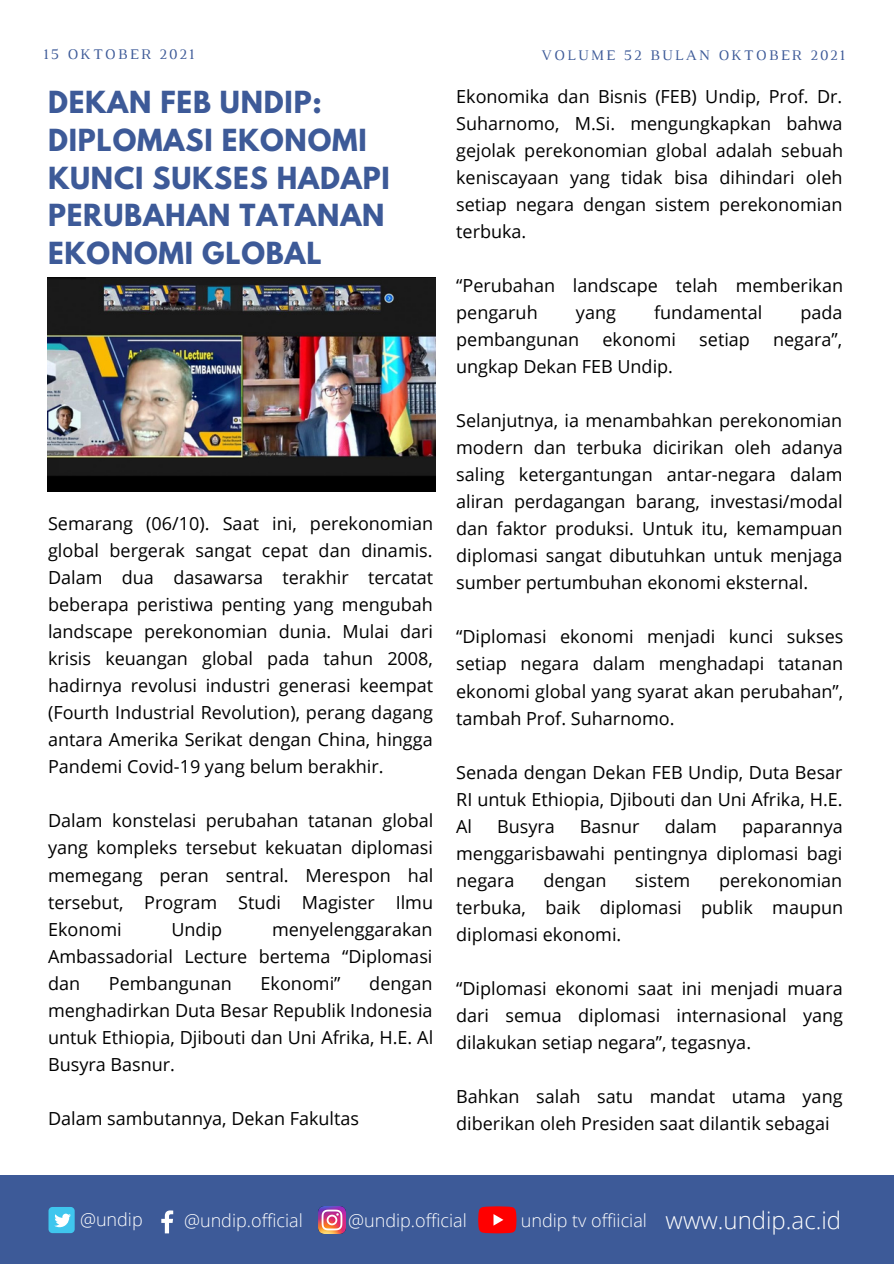
<style>
.page{position:relative;width:894px;height:1264px;background:#fff}
.page>*{position:absolute;margin:0;border:0;box-sizing:border-box;transform-origin:0 0}
.t1{font:700 27px/37.7px "League Spartan";letter-spacing:.03em;color:#3d5a98}
.t2{font:300 24px "Open Sans";color:#fff}
.t3{font:18px/27px "Open Sans";color:#000;text-align:justify}
.t4{font:300 18px "Open Sans";color:#fff}
.t5{font:15px "Luthier";letter-spacing:.14em;color:#3d5a98}
</style>
<div class="page">
<div style="left:0;top:1175px;width:893px;height:88px;background:#3d5a98"></div>
<div style="left:48px;top:1206px;width:27px;height:27px;background:#3fc6ee;border-radius:4px"></div>
<svg style="left:54px;top:1213px;width:17px;height:14px"></svg>
<svg style="left:161px;top:1210px;width:12px;height:23px"></svg>
<svg style="left:478px;top:1206px;width:38px;height:27px"></svg>
<img style="left:318px;top:1206px;width:27px;height:27px">
<img style="left:48px;top:277px;width:387px;height:214px">
<p class="t5" style="left:44px;top:49px;width:152px">15 OKTOBER 2021</p>
<p class="t5" style="left:541px;top:49px;width:305px">VOLUME 52 BULAN OKTOBER 2021</p>
<p class="t1" style="left:48px;top:87px;width:343px">DEKAN FEB UNDIP:<br>DIPLOMASI EKONOMI<br>KUNCI SUKSES HADAPI<br>PERUBAHAN TATANAN<br>EKONOMI GLOBAL</p>
<p class="t3" style="left:48px;top:509px;width:386px">Semarang (06/10). Saat ini, perekonomian global bergerak sangat cepat dan dinamis.<br>Dalam dua dasawarsa terakhir tercatat beberapa peristiwa penting yang mengubah landscape perekonomian dunia. Mulai dari krisis keuangan global pada tahun 2008, hadirnya revolusi industri generasi keempat (Fourth Industrial Revolution), perang dagang antara Amerika Serikat dengan China, hingga Pandemi Covid-19 yang belum berakhir.</p>
<p class="t3" style="left:48px;top:807px;width:387px">Dalam konstelasi perubahan tatanan global yang kompleks tersebut kekuatan diplomasi memegang peran sentral. Merespon hal tersebut, Program Studi Magister Ilmu Ekonomi</p>
<p class="t3" style="left:48px;top:915px;width:386px;text-indent:224px">menyelenggarakan Ambassadorial Lecture bertema “Diplomasi dan</p>
<p class="t3" style="left:171px;top:915px;width:52px">Undip</p>
<p class="t3" style="left:48px;top:969px;width:386px;text-indent:321px">dengan menghadirkan Duta Besar Republik Indonesia untuk Ethiopia, Djibouti dan Uni Afrika, H.E. Al Busyra Basnur.</p>
<p class="t3" style="left:48px;top:1104px;width:312px">Dalam sambutannya, Dekan Fakultas</p>
<p class="t3" style="left:109px;top:969px;width:124px">Pembangunan</p>
<p class="t3" style="left:260px;top:969px;width:81px">Ekonomi”</p>
<p class="t3" style="left:456px;top:82px;width:388px">Ekonomika dan Bisnis (FEB) Undip, Prof. Dr.<br>Suharnomo, M.Si. mengungkapkan bahwa gejolak perekonomian global adalah sebuah keniscayaan yang tidak bisa dihindari oleh setiap negara dengan sistem perekonomian terbuka.</p>
<p class="t3" style="left:456px;top:271px;width:388px">“Perubahan landscape telah memberikan pengaruh</p>
<p class="t3" style="left:575px;top:298px;width:42px">yang</p>
<p class="t3" style="left:654px;top:298px;width:110px">fundamental</p>
<p class="t3" style="left:800px;top:298px;width:44px">pada</p>
<p class="t3" style="left:456px;top:325px;width:124px">pembangunan</p>
<p class="t3" style="left:602px;top:325px;width:75px">ekonomi</p>
<p class="t3" style="left:699px;top:325px;width:52px">setiap</p>
<p class="t3" style="left:772px;top:325px;width:71px">negara”,</p>
<p class="t3" style="left:456px;top:352px;width:218px">ungkap Dekan FEB Undip.</p>
<p class="t3" style="left:456px;top:406px;width:388px">Selanjutnya, ia menambahkan perekonomian modern dan terbuka dicirikan oleh adanya saling ketergantungan antar-negara dalam aliran perdagangan barang, investasi/modal dan faktor produksi. Untuk itu, kemampuan diplomasi sangat dibutuhkan untuk menjaga sumber pertumbuhan ekonomi eksternal.</p>
<p class="t3" style="left:456px;top:623px;width:388px">“Diplomasi ekonomi menjadi kunci sukses setiap negara dalam menghadapi tatanan ekonomi global yang syarat akan perubahan”, tambah Prof. Suharnomo.</p>
<p class="t3" style="left:456px;top:758px;width:388px">Senada dengan Dekan FEB Undip, Duta Besar RI untuk Ethiopia, Djibouti dan Uni Afrika, H.E.<br>Al</p>
<p class="t3" style="left:497px;top:812px;width:59px">Busyra</p>
<p class="t3" style="left:579px;top:812px;width:61px">Basnur</p>
<p class="t3" style="left:664px;top:812px;width:54px">dalam</p>
<p class="t3" style="left:456px;top:812px;width:388px;text-indent:286px">paparannya menggarisbawahi pentingnya diplomasi bagi negara</p>
<p class="t3" style="left:456px;top:866px;width:388px;text-indent:263px">perekonomian terbuka, baik diplomasi publik maupun diplomasi ekonomi.</p>
<p class="t3" style="left:456px;top:974px;width:388px">“Diplomasi ekonomi saat ini menjadi muara dari semua diplomasi internasional yang dilakukan setiap negara”, tegasnya.</p>
<p class="t3" style="left:456px;top:1082px;width:388px">Bahkan salah satu mandat utama yang diberikan oleh Presiden saat dilantik sebagai</p>
<p class="t3" style="left:543px;top:866px;width:65px">dengan</p>
<p class="t3" style="left:635px;top:866px;width:56px">sistem</p>
<p class="t4" style="left:80px;top:1207px;width:64px">@undip</p>
<p class="t4" style="left:184px;top:1207px;width:120px">@undip.official</p>
<p class="t4" style="left:348px;top:1207px;width:120px">@undip.official</p>
<p class="t4" style="left:520px;top:1207px;width:128px">undip tv offiicial</p>
<p class="t2" style="left:665px;top:1203px;width:177px">www.undip.ac.id</p>
</div>
